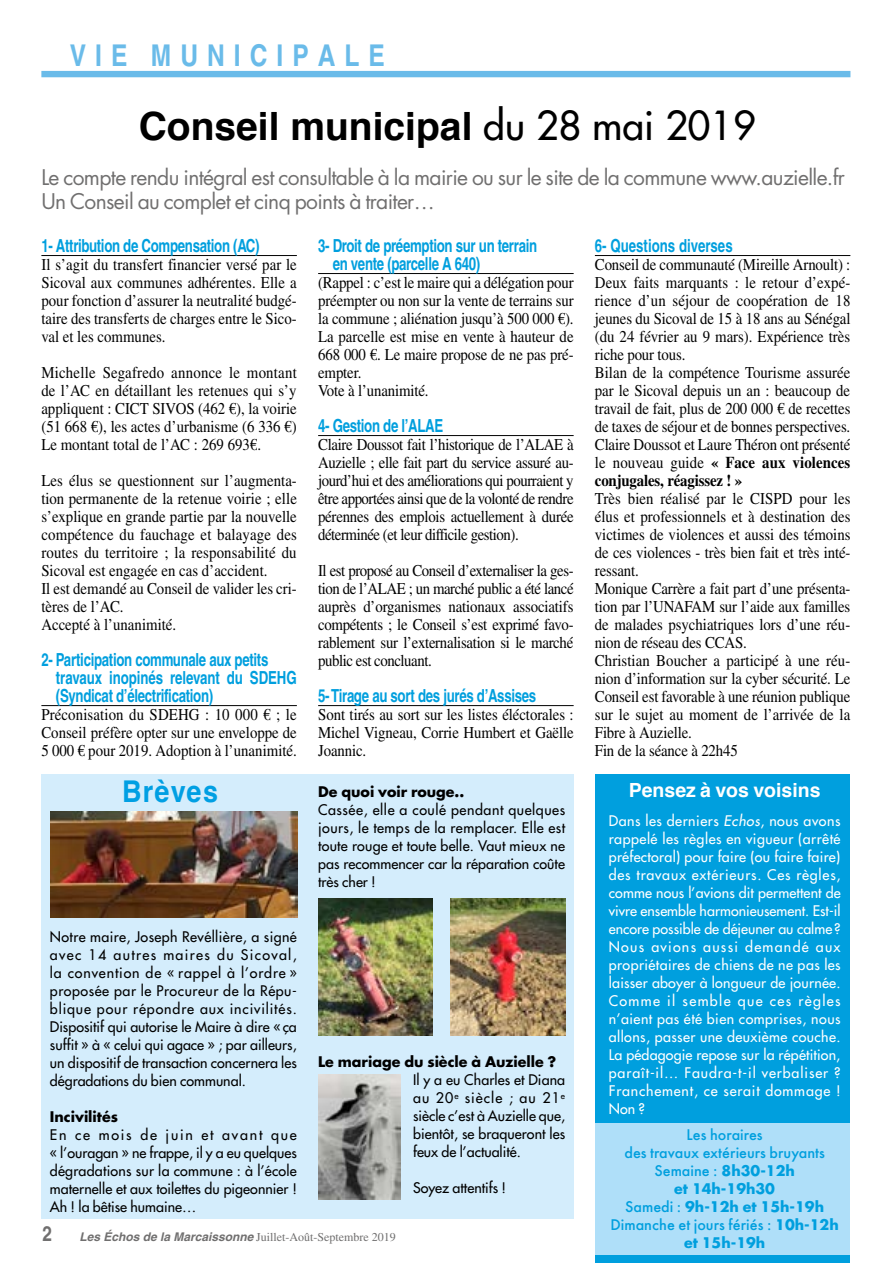
<style>
.page{position:relative;width:893px;height:1263px;background:#fff}
.page>*{position:absolute;margin:0;border:0;box-sizing:border-box;transform-origin:0 0}
.t1{font:700 39px "Helvetica";color:#000}
.t2{font:700 condensed 30px "Helvetica";letter-spacing:.3em;color:#6abbe9}
.t3{font:700 30px "Helvetica";letter-spacing:.045em;color:#009fe3;scale:.9 1}
.t4{font:21px/24px "Futura";letter-spacing:-.03em;color:#706f6f}
.t5{font:700 condensed 21px "Helvetica";color:#706f6f}
.t6{font:700 19.5px "Helvetica";color:#fff}
.t7{font:700 condensed 18px/18px "Helvetica";letter-spacing:-.02em;color:#009fde;scale:.9 1}
.t8{font:700 condensed 18px "Helvetica";color:#009fde;scale:.9 1}
.t9{font:16.5px/18px "Times";letter-spacing:-.005em;color:#000;text-align:justify;scale:.9 1}
.t10{font:14.25px/18px "Futura";color:#000;text-align:justify}
.t11{font:14.25px/18px "Futura";letter-spacing:.055em;color:#fff;text-align:justify}
.t12{font:500 14.25px/18px "Futura";color:#009fde;text-align:center}
.t13{font:700 14.25px "Futura";color:#000}
.t14{font:12px "Times";color:#706f6f}
.s1{font-family:"Futura";font-weight:400}
.s2{font-family:"Helvetica";font-weight:700;font-style:italic}
.s3{font-weight:700}
.s4{font-style:italic}
</style>
<div class="page">
<div style="left:596px;top:775px;width:254px;height:488px;background:#009fde"></div>
<div style="left:41px;top:71px;width:809px;height:6px;background:#6abbe9"></div>
<hr style="left:41px;top:255px;width:256px;height:1px;background:#000">
<hr style="left:41px;top:705px;width:256px;height:1px;background:#000">
<hr style="left:318px;top:273px;width:256px;height:1px;background:#000">
<hr style="left:318px;top:435px;width:256px;height:1px;background:#000">
<hr style="left:318px;top:705px;width:256px;height:1px;background:#000">
<hr style="left:595px;top:255px;width:255px;height:1px;background:#000">
<div style="left:41px;top:774px;width:533px;height:444px;background:#d4edfc"></div>
<img style="left:51px;top:811px;width:247px;height:106px">
<img style="left:318px;top:898px;width:115px;height:137px">
<img style="left:451px;top:898px;width:114px;height:137px">
<img style="left:318px;top:1074px;width:82px;height:125px">
<div style="left:596px;top:1123px;width:254px;height:132px;background:#afdff9"></div>
<h2 class="t2" style="left:70px;top:37px;width:317px">VIE MUNICIPALE</h2>
<h1 class="t1" style="left:139px;top:95px;width:618px">Conseil municipal <span class="s1">du 28 mai 2019</span></h1>
<p class="t4" style="left:41px;top:166px;width:805px">Le compte rendu intégral est consultable à la mairie ou sur le site de la commune www.auzielle.fr<br>Un Conseil au complet et cinq points à traiter…</p>
<p class="t7" style="left:41px;top:236px;width:244px">1- Attribution de Compensation (AC)</p>
<p class="t9" style="left:41px;top:255px;width:285px">Il s’agit du transfert financier versé par le Sicoval aux communes adhérentes. Elle a pour fonction d’assurer la neutralité budgé&shy;taire des transferts de charges entre le Sico&shy;val et les communes.</p>
<p class="t9" style="left:41px;top:363px;width:285px">Michelle Segafredo annonce le montant de l’AC en détaillant les retenues qui s’y appliquent : CICT SIVOS (462 €), la voirie (51 668 €), les actes d’urbanisme (6 336 €)<br>Le montant total de l’AC : 269 693€.</p>
<p class="t9" style="left:41px;top:471px;width:286px;text-align:left">Les élus se questionnent sur l’augmenta&shy;tion permanente de la retenue voirie ; elle s’explique en grande partie par la nouvelle compétence du fauchage et balayage des routes du territoire ; la responsabilité du Sicoval est engagée en cas d’accident.<br>Il est demandé au Conseil de valider les cri&shy;tères de l’AC.<br>Accepté à l’unanimité.</p>
<p class="t7" style="left:56px;top:650px;width:269px;text-indent:-15px">2- Participation communale aux petits travaux inopinés relevant du SDEHG (Syndicat d’électrification)</p>
<p class="t9" style="left:41px;top:705px;width:285px">Préconisation du SDEHG : 10 000 € ; le Conseil préfère opter sur une enveloppe de 5 000 € pour 2019. Adoption à l’unanimité.</p>
<h2 class="t3" style="left:122px;top:767px;width:108px">Brèves</h2>
<p class="t10" style="left:50px;top:927px;width:248px">Notre maire, Joseph Revéllière, a signé avec 14 autres maires du Sicoval, la convention de « rappel à l’ordre » proposée par le Procureur de la Répu&shy;blique pour répondre aux incivilités.<br>Dispositif qui autorise le Maire à dire «ça suffit » à « celui qui agace » ; par ailleurs, un dispositif de transaction concernera les dégradations du bien communal.</p>
<p class="t13" style="left:50px;top:1107px;width:70px">Incivilités</p>
<p class="t10" style="left:50px;top:1125px;width:249px">En ce mois de juin et avant que « l’ouragan » ne frappe, il y a eu quelques dégradations sur la commune : à l’école maternelle et aux toilettes du pigeonnier !<br>Ah ! la bêtise humaine…</p>
<p class="t7" style="left:333px;top:236px;width:229px;text-indent:-15px">3- Droit de préemption sur un terrain en vente (parcelle A 640)</p>
<p class="t9" style="left:318px;top:273px;width:285px;text-align:left">(Rappel : c’est le maire qui a délégation pour préempter ou non sur la vente de terrains sur la commune ; aliénation jusqu’à 500 000 €).<br>La parcelle est mise en vente à hauteur de 668 000 €. Le maire propose de ne pas pré&shy;empter.<br>Vote à l’unanimité.</p>
<p class="t7" style="left:318px;top:416px;width:141px">4- Gestion de l’ALAE</p>
<p class="t9" style="left:318px;top:435px;width:286px">Claire Doussot fait l’historique de l’ALAE à Auzielle ; elle fait part du service assuré au&shy;jourd’hui et des améliorations qui pourraient y être apportées ainsi que de la volonté de rendre pérennes des emplois actuellement à durée déterminée (et leur difficile gestion).</p>
<p class="t9" style="left:318px;top:561px;width:285px">Il est proposé au Conseil d’externaliser la ges&shy;tion de l’ALAE ; un marché public a été lancé auprès d’organismes nationaux associatifs compétents ; le Conseil s’est exprimé favo&shy;rablement sur l’externalisation si le marché public est concluant.</p>
<p class="t7" style="left:318px;top:686px;width:244px">5- Tirage au sort des jurés d’Assises</p>
<p class="t9" style="left:318px;top:705px;width:286px">Sont tirés au sort sur les listes éléctorales :<br>Michel Vigneau, Corrie Humbert et Gaëlle Joannic.</p>
<p class="t13" style="left:318px;top:782px;width:148px">De quoi voir rouge..</p>
<p class="t10" style="left:318px;top:801px;width:249px">Cassée, elle a coulé pendant quelques jours, le temps de la remplacer. Elle est toute rouge et toute belle. Vaut mieux ne pas recommencer car la réparation coûte très cher !</p>
<p class="t13" style="left:318px;top:1052px;width:240px">Le mariage du siècle à Auzielle ?</p>
<p class="t10" style="left:413px;top:1071px;width:154px">Il y a eu Charles et Diana au 20<sup>e</sup> siècle ; au 21<sup>e </sup>siècle c’est à Auzielle que, bientôt, se braqueront les feux de l’actualité.</p>
<p class="t10" style="left:413px;top:1179px;width:95px">Soyez attentifs !</p>
<p class="t5" style="left:43px;top:1221px;width:11px">2</p>
<p class="t14" style="left:79px;top:1230px;width:318px"><span class="s2">Les Échos de la Marcaissonne</span> Juillet-Août-Septembre 2019</p>
<p class="t8" style="left:595px;top:235px;width:155px">6- Questions diverses</p>
<p class="t9" style="left:595px;top:255px;width:285px;text-align:left">Conseil de communauté (Mireille Arnoult) :<br>Deux faits marquants : le retour d’expé&shy;rience d’un séjour de coopération de 18 jeunes du Sicoval de 15 à 18 ans au Sénégal (du 24 février au 9 mars). Expérience très riche pour tous.<br>Bilan de la compétence Tourisme assurée par le Sicoval depuis un an : beaucoup de travail de fait, plus de 200 000 € de recettes de taxes de séjour et de bonnes perspectives.<br>Claire Doussot et Laure Théron ont présenté le nouveau guide <span class="s3">« Face aux violences conjugales, réagissez ! »</span></p>
<p class="t9" style="left:595px;top:489px;width:286px;text-align:left">Très bien réalisé par le CISPD pour les élus et professionnels et à destination des victimes de violences et aussi des témoins de ces violences - très bien fait et très inté&shy;ressant.<br>Monique Carrère a fait part d’une présenta&shy;tion par l’UNAFAM sur l’aide aux familles de malades psychiatriques lors d’une réu&shy;nion de réseau des CCAS.<br>Christian Boucher a participé à une réu&shy;nion d’information sur la cyber sécurité. Le Conseil est favorable à une réunion publique sur le sujet au moment de l’arrivée de la Fibre à Auzielle.<br>Fin de la séance à 22h45</p>
<p class="t6" style="left:629px;top:775px;width:193px">Pensez à vos voisins</p>
<p class="t11" style="left:609px;top:811px;width:233px">Dans les derniers <span class="s4">Echos</span>, nous avons rappelé les règles en vigueur (arrêté préfectoral) pour faire (ou faire faire) des travaux extérieurs. Ces règles, comme nous l’avions dit permettent de vivre ensemble harmonieusement. Est-il encore possible de déjeuner au calme ?<br>Nous avions aussi demandé aux propriétaires de chiens de ne pas les laisser aboyer à longueur de journée.<br>Comme il semble que ces règles n’aient pas été bien comprises, nous allons, passer une deuxième couche.<br>La pédagogie repose sur la répétition, paraît-il… Faudra-t-il verbaliser ?<br>Franchement, ce serait dommage !<br>Non ?</p>
<p class="t12" style="left:610px;top:1126px;width:230px">Les horaires<br>des travaux extérieurs bruyants<br>Semaine : <span class="s3">8h30-12h<br>et 14h-19h30<br></span>Samedi : <span class="s3">9h-12h et 15h-19h<br></span>Dimanche et jours fériés : <span class="s3">10h-12h et 15h-19h</span></p>
</div>
